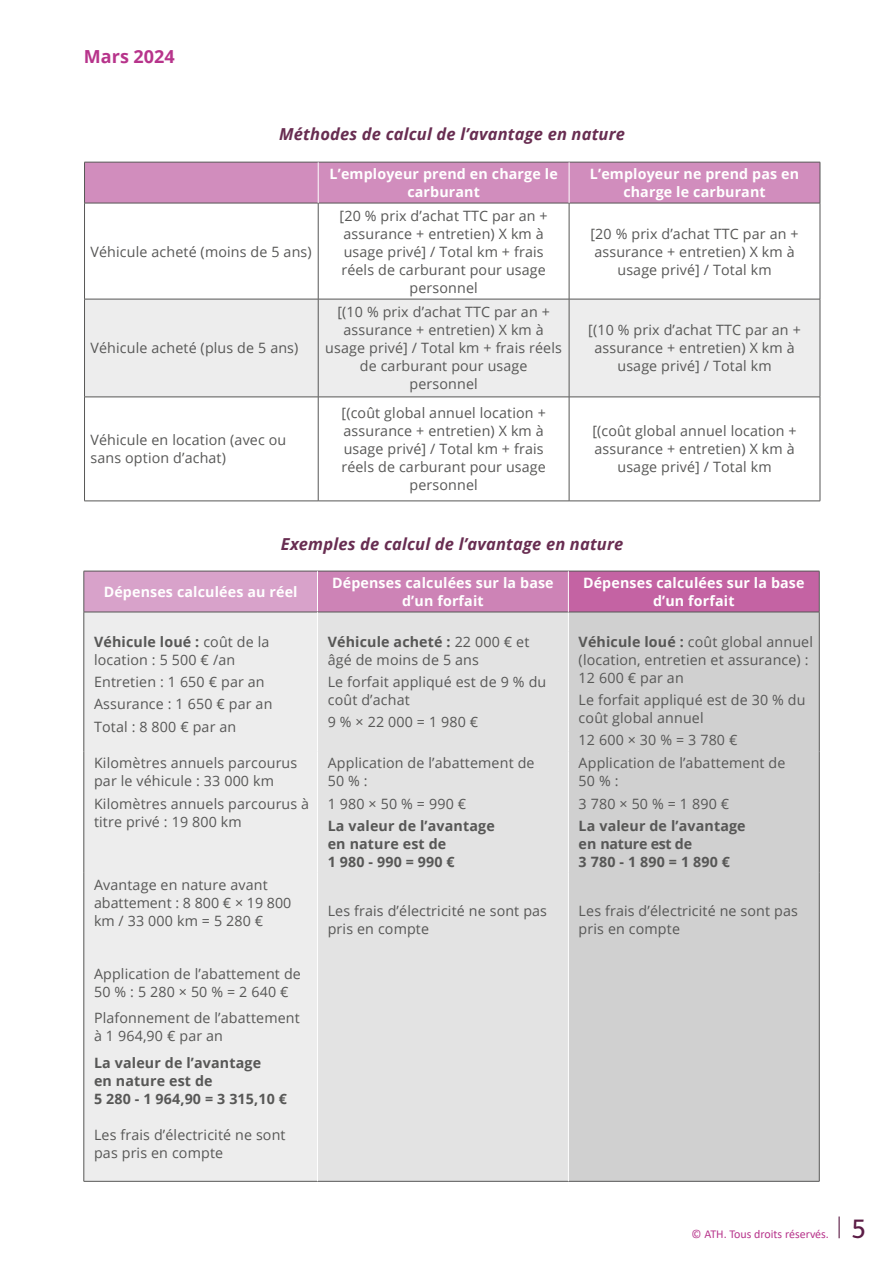
<style>
.page{position:relative;width:893px;height:1263px;background:#fff}
.page>*{position:absolute;margin:0;border:0;box-sizing:border-box;transform-origin:0 0}
.t1{font:27.45px "Alber";color:#5c1d46}
.t2{font:700 18px "Open Sans";color:#b7348b}
.t3{font:italic 700 16.5px "Open Sans";letter-spacing:.01em;color:#682d51}
.t4{font:14.25px/18px "Open Sans";letter-spacing:.01em;color:#575756}
.t5{font:700 14.25px/18px "Open Sans";letter-spacing:.01em;color:#fff;text-align:center}
.t6{font:700 14.25px/18px "Open Sans";letter-spacing:.01em;color:#575756}
.t7{font:12px "Calibri";color:#b7348b}
.s1{font-weight:700}
</style>
<div class="page">
<hr style="left:838px;top:1216px;width:2px;height:22px;background:#5c1d46">
<div style="left:84px;top:571px;width:233px;height:41px;background:#d8a2ca"></div>
<div style="left:317px;top:571px;width:251px;height:41px;background:#cd83b6"></div>
<div style="left:568px;top:571px;width:251px;height:41px;background:#c463a3"></div>
<div style="left:85px;top:613px;width:232px;height:568px;background:#ededed"></div>
<div style="left:318px;top:613px;width:250px;height:568px;background:#e3e3e3"></div>
<div style="left:569px;top:613px;width:250px;height:568px;background:#d0d0d0"></div>
<hr style="left:84px;top:571px;width:233px;height:1px;background:#575756">
<hr style="left:84px;top:571px;width:1px;height:41px;background:#575756">
<hr style="left:317px;top:571px;width:251px;height:1px;background:#575756">
<hr style="left:317px;top:571px;width:1px;height:41px;background:#fff">
<hr style="left:84px;top:612px;width:233px;height:1px;background:#575756">
<hr style="left:84px;top:612px;width:1px;height:139px;background:#575756">
<hr style="left:317px;top:612px;width:251px;height:1px;background:#575756">
<hr style="left:819px;top:612px;width:1px;height:139px;background:#575756">
<hr style="left:84px;top:751px;width:1px;height:122px;background:#575756">
<hr style="left:819px;top:751px;width:1px;height:122px;background:#575756">
<hr style="left:84px;top:873px;width:1px;height:308px;background:#575756">
<hr style="left:819px;top:873px;width:1px;height:308px;background:#575756">
<hr style="left:84px;top:1181px;width:233px;height:1px;background:#575756">
<hr style="left:317px;top:1181px;width:251px;height:1px;background:#575756">
<hr style="left:568px;top:1181px;width:251px;height:1px;background:#575756">
<hr style="left:317px;top:612px;width:1px;height:139px;background:#fff">
<hr style="left:568px;top:571px;width:251px;height:1px;background:#575756">
<hr style="left:819px;top:571px;width:1px;height:41px;background:#575756">
<hr style="left:568px;top:612px;width:251px;height:1px;background:#575756">
<hr style="left:568px;top:571px;width:1px;height:41px;background:#fff">
<div style="left:85px;top:163px;width:735px;height:40px;background:#d18dbd"></div>
<div style="left:85px;top:300px;width:735px;height:97px;background:#ededed"></div>
<hr style="left:84px;top:203px;width:1px;height:96px;background:#575756">
<hr style="left:318px;top:203px;width:1px;height:96px;background:#575756">
<hr style="left:569px;top:203px;width:1px;height:96px;background:#575756">
<hr style="left:820px;top:203px;width:1px;height:96px;background:#575756">
<hr style="left:84px;top:299px;width:234px;height:1px;background:#575756">
<hr style="left:84px;top:299px;width:1px;height:98px;background:#575756">
<hr style="left:318px;top:299px;width:251px;height:1px;background:#575756">
<hr style="left:318px;top:299px;width:1px;height:98px;background:#575756">
<hr style="left:569px;top:299px;width:251px;height:1px;background:#575756">
<hr style="left:569px;top:299px;width:1px;height:98px;background:#575756">
<hr style="left:820px;top:299px;width:1px;height:98px;background:#575756">
<hr style="left:84px;top:397px;width:234px;height:1px;background:#575756">
<hr style="left:84px;top:397px;width:1px;height:104px;background:#575756">
<hr style="left:318px;top:397px;width:251px;height:1px;background:#575756">
<hr style="left:318px;top:397px;width:1px;height:104px;background:#575756">
<hr style="left:569px;top:397px;width:251px;height:1px;background:#575756">
<hr style="left:569px;top:397px;width:1px;height:104px;background:#575756">
<hr style="left:820px;top:397px;width:1px;height:104px;background:#575756">
<hr style="left:84px;top:501px;width:234px;height:1px;background:#575756">
<hr style="left:318px;top:501px;width:251px;height:1px;background:#575756">
<hr style="left:569px;top:501px;width:251px;height:1px;background:#575756">
<hr style="left:84px;top:162px;width:234px;height:1px;background:#575756">
<hr style="left:84px;top:162px;width:1px;height:41px;background:#575756">
<hr style="left:318px;top:162px;width:251px;height:1px;background:#575756">
<hr style="left:84px;top:203px;width:234px;height:1px;background:#575756">
<hr style="left:318px;top:203px;width:251px;height:1px;background:#575756">
<hr style="left:318px;top:162px;width:1px;height:41px;background:#fff">
<hr style="left:569px;top:162px;width:251px;height:1px;background:#575756">
<hr style="left:820px;top:162px;width:1px;height:41px;background:#575756">
<hr style="left:569px;top:203px;width:251px;height:1px;background:#575756">
<hr style="left:569px;top:162px;width:1px;height:41px;background:#fff">
<p class="t2" style="left:84px;top:43px;width:92px">Mars 2024</p>
<p class="t3" style="left:279px;top:123px;width:347px">Méthodes de calcul de l’avantage en nature</p>
<p class="t5" style="left:330px;top:164px;width:230px">L’employeur prend en charge le carburant</p>
<p class="t5" style="left:590px;top:164px;width:211px">L’employeur ne prend pas en charge le carburant</p>
<p class="t4" style="left:91px;top:242px;width:223px">Véhicule acheté (moins de 5 ans)</p>
<p class="t4" style="left:91px;top:339px;width:209px">Véhicule acheté (plus de 5 ans)</p>
<p class="t4" style="left:91px;top:431px;width:197px">Véhicule en location (avec ou sans option d’achat)</p>
<p class="t4" style="left:340px;top:206px;width:210px;text-align:center">[20 % prix d’achat TTC par an + assurance + entretien) X km à usage privé] / Total km + frais réels de carburant pour usage personnel</p>
<p class="t4" style="left:325px;top:303px;width:238px;text-align:center">[(10 % prix d’achat TTC par an + assurance + entretien) X km à usage privé] / Total km + frais réels de carburant pour usage personnel</p>
<p class="t4" style="left:341px;top:404px;width:206px;text-align:center">[(coût global annuel location + assurance + entretien) X km à usage privé] / Total km + frais réels de carburant pour usage personnel</p>
<p class="t4" style="left:590px;top:224px;width:210px;text-align:center">[20 % prix d’achat TTC par an + assurance + entretien) X km à usage privé] / Total km</p>
<p class="t4" style="left:588px;top:321px;width:214px;text-align:center">[(10 % prix d’achat TTC par an + assurance + entretien) X km à usage privé] / Total km</p>
<p class="t4" style="left:592px;top:422px;width:206px;text-align:center">[(coût global annuel location + assurance + entretien) X km à usage privé] / Total km</p>
<p class="t3" style="left:281px;top:532px;width:344px">Exemples de calcul de l’avantage en nature</p>
<p class="t5" style="left:104px;top:582px;width:195px">Dépenses calculées au réel</p>
<p class="t5" style="left:332px;top:573px;width:223px">Dépenses calculées sur la base d’un forfait</p>
<p class="t5" style="left:583px;top:573px;width:223px">Dépenses calculées sur la base d’un forfait</p>
<p class="t4" style="left:94px;top:632px;width:177px"><span class="s1">Véhicule loué :</span> coût de la location : 5 500 € /an</p>
<p class="t4" style="left:94px;top:670px;width:180px;line-height:22.2px">Entretien : 1 650 € par an<br>Assurance : 1 650 € par an<br>Total : 8 800 € par an</p>
<p class="t4" style="left:328px;top:632px;width:203px"><span class="s1">Véhicule acheté :</span> 22 000 € et âgé de moins de 5 ans</p>
<p class="t4" style="left:328px;top:673px;width:220px">Le forfait appliqué est de 9 % du coût d’achat</p>
<p class="t4" style="left:328px;top:713px;width:152px">9 % × 22 000 = 1 980 €</p>
<p class="t4" style="left:579px;top:632px;width:236px"><span class="s1">Véhicule loué :</span> coût global annuel (location, entretien et assurance) :<br>12 600 € par an</p>
<p class="t4" style="left:579px;top:691px;width:228px">Le forfait appliqué est de 30 % du coût global annuel</p>
<p class="t4" style="left:579px;top:731px;width:160px">12 600 × 30 % = 3 780 €</p>
<p class="t4" style="left:94px;top:754px;width:205px">Kilomètres annuels parcourus par le véhicule : 33 000 km</p>
<p class="t4" style="left:94px;top:794px;width:217px">Kilomètres annuels parcourus à titre privé : 19 800 km</p>
<p class="t4" style="left:94px;top:875px;width:199px">Avantage en nature avant abattement : 8 800 € × 19 800 km / 33 000 km = 5 280 €</p>
<p class="t4" style="left:94px;top:964px;width:208px">Application de l’abattement de<br>50 % : 5 280 × 50 % = 2 640 €</p>
<p class="t4" style="left:94px;top:1009px;width:207px">Plafonnement de l’abattement à 1 964,90 € par an</p>
<p class="t6" style="left:94px;top:1053px;width:194px">La valeur de l’avantage<br>en nature est de<br>5 280 - 1 964,90 = 3 315,10 €</p>
<p class="t4" style="left:94px;top:1125px;width:193px">Les frais d’électricité ne sont pas pris en compte</p>
<p class="t4" style="left:328px;top:754px;width:208px">Application de l’abattement de<br>50 % :</p>
<p class="t4" style="left:328px;top:794px;width:140px">1 980 × 50 % = 990 €</p>
<p class="t6" style="left:328px;top:816px;width:169px">La valeur de l’avantage en nature est de<br>1 980 - 990 = 990 €</p>
<p class="t4" style="left:579px;top:754px;width:208px">Application de l’abattement de<br>50 % :</p>
<p class="t4" style="left:579px;top:794px;width:152px">3 780 × 50 % = 1 890 €</p>
<p class="t6" style="left:579px;top:816px;width:169px">La valeur de l’avantage en nature est de<br>3 780 - 1 890 = 1 890 €</p>
<p class="t4" style="left:328px;top:902px;width:221px">Les frais d’électricité ne sont pas pris en compte</p>
<p class="t4" style="left:579px;top:902px;width:221px">Les frais d’électricité ne sont pas pris en compte</p>
<p class="t7" style="left:692px;top:1226px;width:139px">© ATH. Tous droits réservés.</p>
<h1 class="t1" style="left:851px;top:1212px;width:16px">5</h1>
</div>
